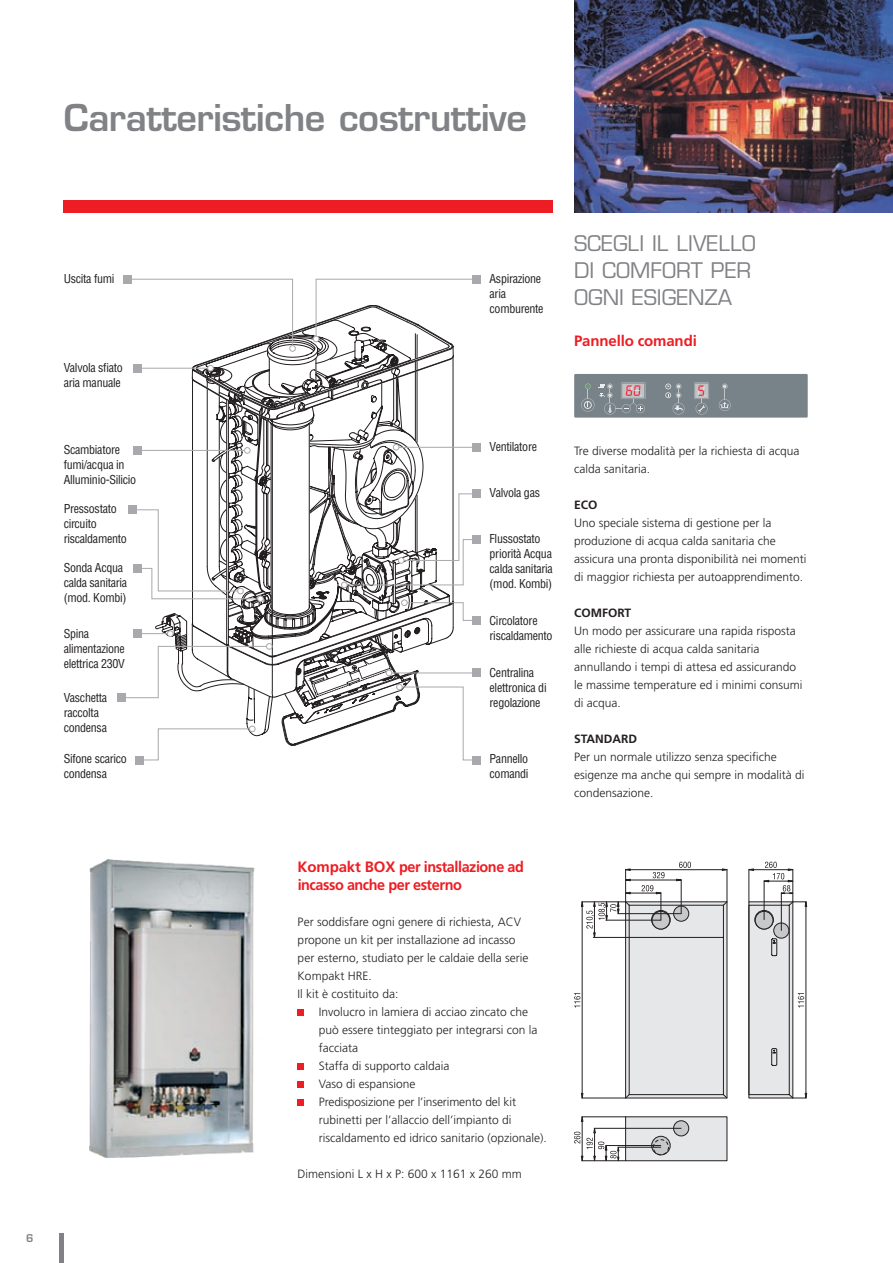
<style>
.page{position:relative;width:893px;height:1263px;background:#fff}
.page>*{position:absolute;margin:0;border:0;box-sizing:border-box;transform-origin:0 0}
.t1{font:600 36px "Eurostile LT";letter-spacing:-.01em;color:#808285}
.t2{font:21px/27px "Eurostile LT";color:#808285}
.t3{font:700 15px/18px "Frutiger LT";letter-spacing:-.03em;color:#ee1d23}
.t4{font:300 12px/18px "Frutiger LT";color:#231f20}
.t5{font:condensed 12px/15px "Helvetica LT";letter-spacing:-.025em;color:#231f20}
.t6{font:700 12px "Frutiger LT";color:#231f20}
.t7{font:600 10.5px "Eurostile LT";color:#808285}
</style>
<div class="page">
<hr style="left:60px;top:1233px;width:4px;height:30px;background:#808285">
<div style="left:64px;top:200px;width:489px;height:13px;background:#ee1d23"></div>
<img style="left:574px;top:0;width:319px;height:213px">
<div style="left:298px;top:1009px;width:6px;height:7px;background:#ee1d23"></div>
<div style="left:298px;top:1063px;width:6px;height:7px;background:#ee1d23"></div>
<div style="left:298px;top:1081px;width:6px;height:7px;background:#ee1d23"></div>
<div style="left:298px;top:1099px;width:6px;height:7px;background:#ee1d23"></div>
<img style="left:89px;top:859px;width:166px;height:299px">
<div style="left:625px;top:1116px;width:102px;height:45px;background:#e6e7e9;border:1px solid #231f20"></div>
<svg style="left:652px;top:1136px;width:18px;height:19px"></svg>
<div style="left:651px;top:1136px;width:20px;height:19px;border:1px solid #231f20;border-radius:50%"></div>
<div style="left:653px;top:1139px;width:16px;height:16px;border:1px dashed #231f20;border-radius:50%"></div>
<div style="left:674px;top:1121px;width:15px;height:15px;background:#c7c8ca;border-radius:50%"></div>
<div style="left:673px;top:1120px;width:16px;height:16px;border:1px solid #231f20;border-radius:50%"></div>
<hr style="left:618px;top:1147px;width:43px;height:1px;background:#231f20">
<hr style="left:606px;top:1145px;width:55px;height:1px;background:#231f20">
<hr style="left:582px;top:1160px;width:44px;height:1px;background:#231f20">
<hr style="left:582px;top:1116px;width:44px;height:1px;background:#231f20">
<hr style="left:594px;top:1128px;width:87px;height:1px;background:#231f20">
<svg style="left:574px;top:1116px;width:45px;height:46px"></svg>
<svg style="left:574px;top:862px;width:233px;height:237px"></svg>
<div style="left:574px;top:374px;width:234px;height:44px;background:#788389"></div>
<svg style="left:719px;top:383px;width:12px;height:28px"></svg>
<svg style="left:665px;top:383px;width:19px;height:32px"></svg>
<svg style="left:581px;top:382px;width:65px;height:33px"></svg>
<svg style="left:694px;top:382px;width:15px;height:33px"></svg>
<div style="left:473px;top:756px;width:8px;height:8px;background:#a8a9ad"></div>
<div style="left:473px;top:669px;width:8px;height:8px;background:#a8a9ad"></div>
<div style="left:473px;top:489px;width:8px;height:9px;background:#a8a9ad"></div>
<div style="left:473px;top:443px;width:8px;height:9px;background:#a8a9ad"></div>
<div style="left:473px;top:275px;width:8px;height:8px;background:#a8a9ad"></div>
<div style="left:117px;top:693px;width:8px;height:9px;background:#a8a9ad"></div>
<div style="left:123px;top:275px;width:9px;height:8px;background:#a8a9ad"></div>
<div style="left:473px;top:535px;width:8px;height:9px;background:#a8a9ad"></div>
<div style="left:473px;top:616px;width:8px;height:9px;background:#a8a9ad"></div>
<div style="left:135px;top:756px;width:9px;height:8px;background:#a8a9ad"></div>
<svg style="left:123px;top:278px;width:355px;height:483px"></svg>
<h1 class="t1" style="left:64px;top:95px;width:465px">Caratteristiche costruttive</h1>
<p class="t5" style="left:64px;top:271px;width:52px">Uscita fumi</p>
<p class="t5" style="left:64px;top:360px;width:61px">Valvola sfiato aria manuale</p>
<p class="t5" style="left:64px;top:442px;width:74px">Scambiatore fumi/acqua in<br>Alluminio-Silicio</p>
<p class="t5" style="left:64px;top:501px;width:65px">Pressostato circuito riscaldamento</p>
<p class="t5" style="left:64px;top:560px;width:65px">Sonda Acqua calda sanitaria (mod. Kombi)</p>
<p class="t5" style="left:64px;top:626px;width:63px">Spina alimentazione elettrica 230V</p>
<p class="t5" style="left:64px;top:690px;width:45px">Vaschetta raccolta condensa</p>
<p class="t5" style="left:64px;top:751px;width:65px">Sifone scarico condensa</p>
<p class="t7" style="left:26px;top:1231px;width:9px">6</p>
<p class="t5" style="left:490px;top:271px;width:55px">Aspirazione aria comburente</p>
<h2 class="t2" style="left:574px;top:230px;width:183px">SCEGLI IL LIVELLO<br>DI COMFORT PER<br>OGNI ESIGENZA</h2>
<p class="t3" style="left:574px;top:332px;width:124px">Pannello comandi</p>
<p class="t5" style="left:490px;top:439px;width:49px">Ventilatore</p>
<p class="t5" style="left:490px;top:485px;width:52px">Valvola gas</p>
<p class="t5" style="left:490px;top:531px;width:65px">Flussostato priorità Acqua calda sanitaria (mod. Kombi)</p>
<p class="t5" style="left:490px;top:613px;width:65px">Circolatore riscaldamento</p>
<p class="t5" style="left:490px;top:665px;width:59px">Centralina elettronica di regolazione</p>
<p class="t5" style="left:490px;top:751px;width:40px">Pannello comandi</p>
<p class="t4" style="left:574px;top:442px;width:227px">Tre diverse modalità per la richiesta di acqua calda sanitaria.</p>
<p class="t6" style="left:574px;top:498px;width:16px">ECO</p>
<p class="t4" style="left:574px;top:514px;width:234px">Uno speciale sistema di gestione per la produzione di acqua calda sanitaria che assicura una pronta disponibilità nei momenti di maggior richiesta per autoapprendimento.</p>
<p class="t6" style="left:574px;top:606px;width:10px">COM</p>
<p class="t6" style="left:602px;top:606px;width:30px">FORT</p>
<p class="t4" style="left:574px;top:622px;width:230px">Un modo per assicurare una rapida risposta alle richieste di acqua calda sanitaria annullando i tempi di attesa ed assicurando le massime temperature ed i minimi consumi di acqua.</p>
<p class="t6" style="left:574px;top:732px;width:16px">STANDA</p>
<p class="t6" style="left:621px;top:732px;width:16px">RD</p>
<p class="t4" style="left:574px;top:748px;width:232px">Per un normale utilizzo senza specifiche esigenze ma anche qui sempre in modalità di condensazione.</p>
<p class="t3" style="left:298px;top:858px;width:228px">Kompakt BOX per installazione ad incasso anche per esterno</p>
<p class="t4" style="left:298px;top:913px;width:232px">Per soddisfare ogni genere di richiesta, ACV propone un kit per installazione ad incasso per esterno, studiato per le caldaie della serie Kompakt HRE.<br>Il kit è costituito da:</p>
<p class="t4" style="left:319px;top:1003px;width:230px">Involucro in lamiera di acciao zincato che può essere tinteggiato per integrarsi con la facciata<br>Staffa di supporto caldaia<br>Vaso di espansione<br>Predisposizione per l’inserimento del kit rubinetti per l’allaccio dell’impianto di riscaldamento ed idrico sanitario (opzionale).</p>
<p class="t4" style="left:298px;top:1165px;width:226px">Dimensioni L x H x P: 600 x 1161 x 260 mm</p>
</div>
